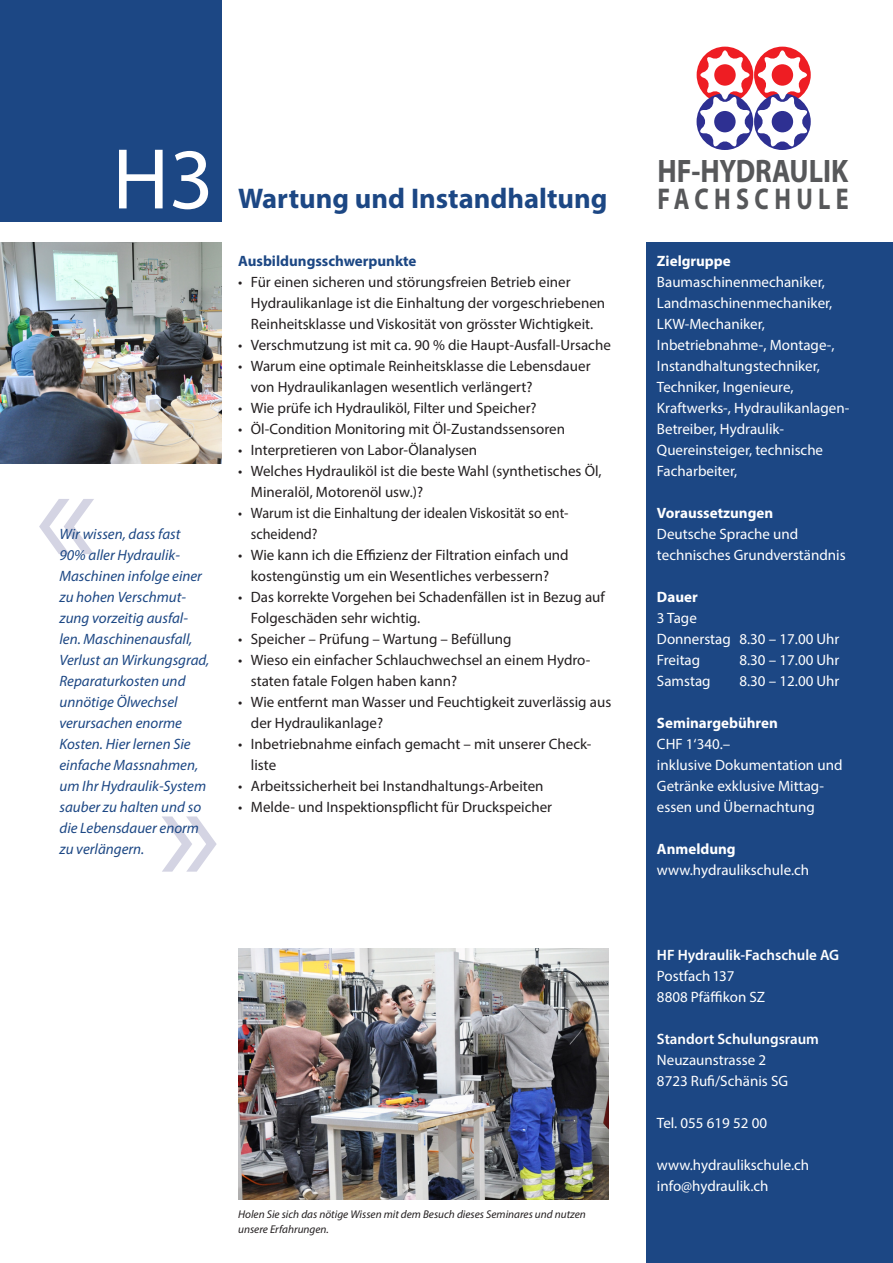
<style>
.page{position:relative;width:893px;height:1263px;background:#fff}
.page>*{position:absolute;margin:0;border:0;box-sizing:border-box;transform-origin:0 0}
.t1{font:150px "Myriad Pro";color:#d4d4e3}
.t2{font:87px "Myriad Pro";color:#fff}
.t3{font:700 32.7px "Myriad Pro";color:#57585a;scale:.86 1}
.t4{font:700 30.15px "Myriad Pro";letter-spacing:.225em;color:#57585a;scale:.8 1}
.t5{font:700 28.5px "Myriad Pro";color:#1c4784}
.t6{font:15px/21px "Myriad Pro";color:#231f20}
.t7{font:15px/21px "Myriad Pro";color:#fff}
.t8{font:italic 15px/21px "Myriad Pro";color:#1c4784}
.t9{font:15px/21px "Myriad Pro";color:#231f20;scale:.94 1}
.t10{font:700 15px "Myriad Pro";color:#fff}
.t11{font:600 15px "Myriad Pro";color:#fff}
.t12{font:700 15px "Myriad Pro";color:#1c4784}
.t13{font:italic 11.25px/15px "Myriad Pro";color:#231f20}
</style>
<div class="page">
<div style="left:0;top:0;width:221px;height:222px;background:#1c4784"></div>
<div style="left:646px;top:242px;width:247px;height:1021px;background:#1c4784"></div>
<svg style="left:699px;top:49px;width:110px;height:99px"></svg>
<div style="left:714px;top:111px;width:22px;height:21px;background:#2e3092;border-radius:50%"></div>
<div style="left:714px;top:64px;width:22px;height:22px;background:#ee1d23;border-radius:50%"></div>
<img style="left:0;top:242px;width:221px;height:221px">
<img style="left:238px;top:948px;width:370px;height:251px">
<p class="t2" style="left:112px;top:126px;width:103px">H3</p>
<p class="t1" style="left:35px;top:421px;width:64px">«</p>
<p class="t8" style="left:59px;top:523px;width:151px">Wir wissen, dass fast<br>90% aller Hydraulik-<br>Maschinen infolge einer zu hohen Verschmut&shy;zung vorzeitig ausfal&shy;len. Maschinenausfall,<br>Verlust an Wirkungsgrad,<br>Reparaturkosten und unnötige Ölwechsel verursachen enorme<br>Kosten. Hier lernen Sie einfache Massnahmen, um Ihr Hydraulik-System sauber zu halten und so die Lebensdauer enorm zu verlängern.</p>
<p class="t1" style="left:158px;top:739px;width:64px">»</p>
<p class="t5" style="left:238px;top:180px;width:371px">Wartung und Instandhaltung</p>
<p class="t12" style="left:238px;top:252px;width:180px">Ausbildungsschwerpunkte</p>
<p class="t6" style="left:251px;top:272px;width:356px;text-indent:-13px">• Für einen sicheren und störungsfreien Betrieb einer<br>Hydraulikanlage ist die Einhaltung der vorgeschriebenen<br>Reinheitsklasse und Viskosität von grösster Wichtigkeit.</p>
<p class="t6" style="left:238px;top:335px;width:374px">• Verschmutzung ist mit ca. 90 % die Haupt-Ausfall-Ursache</p>
<p class="t6" style="left:251px;top:356px;width:341px;text-indent:-13px">• Warum eine optimale Reinheitsklasse die Lebensdauer von Hydraulikanlagen wesentlich verlängert?</p>
<p class="t6" style="left:238px;top:398px;width:300px">• Wie prüfe ich Hydrauliköl, Filter und Speicher?</p>
<p class="t6" style="left:238px;top:419px;width:328px">• Öl-Condition Monitoring mit Öl-Zustandssensoren</p>
<p class="t6" style="left:238px;top:440px;width:241px">• Interpretieren von Labor-Ölanalysen</p>
<p class="t6" style="left:251px;top:461px;width:352px;text-indent:-13px">• Welches Hydrauliköl ist die beste Wahl (synthetisches Öl,<br>Mineralöl, Motorenöl usw.)?</p>
<p class="t9" style="left:251px;top:503px;width:339px;text-indent:-13px">• Warum ist die Einhaltung der idealen Viskosität so ent&shy;scheidend?</p>
<p class="t6" style="left:238px;top:545px;width:332px;text-align:center">• Wie kann ich die Effizienz der Filtration einfach und kostengünstig um ein Wesentliches verbessern?</p>
<p class="t6" style="left:251px;top:587px;width:355px;text-indent:-13px">• Das korrekte Vorgehen bei Schadenfällen ist in Bezug auf<br>Folgeschäden sehr wichtig.</p>
<p class="t6" style="left:238px;top:629px;width:275px">• Speicher – Prüfung – Wartung – Befüllung</p>
<p class="t6" style="left:251px;top:650px;width:341px;text-indent:-13px">• Wieso ein einfacher Schlauchwechsel an einem Hydro&shy;staten fatale Folgen haben kann?</p>
<p class="t6" style="left:251px;top:692px;width:362px;text-indent:-13px">• Wie entfernt man Wasser und Feuchtigkeit zuverlässig aus der Hydraulikanlage?</p>
<p class="t6" style="left:251px;top:734px;width:342px;text-indent:-13px">• Inbetriebnahme einfach gemacht – mit unserer Check&shy;liste</p>
<p class="t6" style="left:238px;top:776px;width:307px">• Arbeitssicherheit bei Instandhaltungs-Arbeiten</p>
<p class="t6" style="left:238px;top:797px;width:316px">• Melde- und Inspektionspflicht für Druckspeicher</p>
<p class="t13" style="left:238px;top:1206px;width:349px">Holen Sie sich das nötige Wissen mit dem Besuch dieses Seminares und nutzen unsere Erfahrungen.</p>
<p class="t3" style="left:657px;top:150px;width:223px">HF-HYDRAULIK</p>
<p class="t4" style="left:657px;top:179px;width:241px">FACHSCHULE</p>
<p class="t10" style="left:657px;top:252px;width:75px">Zielgruppe</p>
<p class="t7" style="left:657px;top:272px;width:194px">Baumaschinenmechaniker,<br>Landmaschinenmechaniker,<br>LKW-Mechaniker,<br>Inbetriebnahme-, Montage-,<br>Instandhaltungstechniker,<br>Techniker, Ingenieure,<br>Kraftwerks-, Hydraulikanlagen-<br>Betreiber, Hydraulik-<br>Quereinsteiger, technische<br>Facharbeiter,</p>
<p class="t10" style="left:657px;top:504px;width:118px">Voraussetzungen</p>
<p class="t7" style="left:657px;top:524px;width:190px">Deutsche Sprache und technisches Grundverständnis</p>
<p class="t10" style="left:657px;top:588px;width:42px">Dauer</p>
<p class="t7" style="left:657px;top:608px;width:41px">3 Tage</p>
<p class="t7" style="left:657px;top:629px;width:184px">Donnerstag 8.30 – 17.00 Uhr</p>
<p class="t7" style="left:657px;top:650px;width:45px">Freitag</p>
<p class="t7" style="left:739px;top:650px;width:102px">8.30 – 17.00 Uhr</p>
<p class="t7" style="left:657px;top:671px;width:55px">Samstag</p>
<p class="t7" style="left:739px;top:671px;width:102px">8.30 – 12.00 Uhr</p>
<p class="t10" style="left:657px;top:714px;width:122px">Seminargebühren</p>
<p class="t7" style="left:657px;top:734px;width:75px">CHF 1‘340.–</p>
<p class="t7" style="left:657px;top:755px;width:187px">inklusive Dokumentation und<br>Getränke exklusive Mittag&shy;essen und Übernachtung</p>
<p class="t10" style="left:657px;top:840px;width:80px">Anmeldung</p>
<p class="t7" style="left:657px;top:860px;width:154px">www.hydraulikschule.ch</p>
<p class="t11" style="left:657px;top:945px;width:184px">HF Hydraulik-Fachschule AG</p>
<p class="t7" style="left:657px;top:965px;width:79px">Postfach 137</p>
<p class="t7" style="left:657px;top:986px;width:110px">8808 Pfäffikon SZ</p>
<p class="t11" style="left:657px;top:1029px;width:164px">Standort Schulungsraum</p>
<p class="t7" style="left:657px;top:1049px;width:111px">Neuzaunstrasse 2</p>
<p class="t7" style="left:657px;top:1070px;width:133px">8723 Rufi/Schänis SG</p>
<p class="t7" style="left:657px;top:1112px;width:112px">Tel. 055 619 52 00</p>
<p class="t7" style="left:657px;top:1154px;width:154px">www.hydraulikschule.ch</p>
<p class="t7" style="left:657px;top:1175px;width:113px">info@hydraulik.ch</p>
</div>
